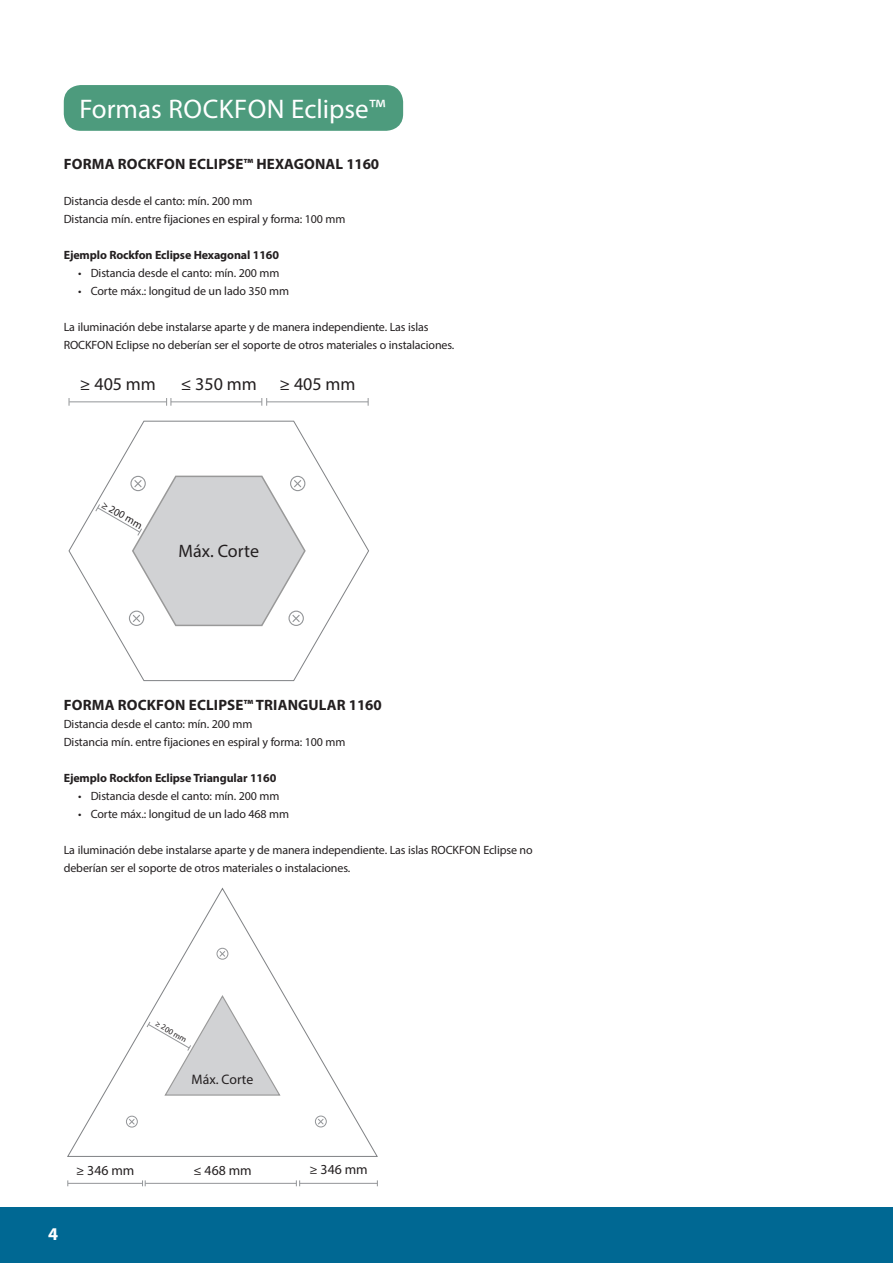
<style>
.page{position:relative;width:893px;height:1263px;background:#fff}
.page>*{position:absolute;margin:0;border:0;box-sizing:border-box;transform-origin:0 0}
.t1{font:27px "Myriad Pro";color:#fff}
.t2{font:18px "Myriad Pro";color:#231f20}
.t3{font:700 18px "Myriad Pro";color:#fff}
.t4{font:700 15px "Myriad Pro";letter-spacing:.01em;color:#231f20}
.t5{font:13.8px "Myriad Pro";color:#231f20}
.t6{font:12px/18px "Myriad Pro";letter-spacing:-.01em;color:#231f20}
.t7{font:700 12px "Myriad Pro";letter-spacing:-.01em;color:#231f20}
.t8{font:10.65px "Myriad Pro";color:#231f20}
.t9{font:8.1px "Myriad Pro";color:#231f20}
</style>
<div class="page">
<div style="left:64px;top:85px;width:339px;height:46px;background:#4d9b7d;border-radius:17px"></div>
<div style="left:0;top:1208px;width:893px;height:55px;background:#006893"></div>
<hr style="left:69px;top:401px;width:98px;height:1px;background:#939598">
<hr style="left:267px;top:401px;width:101px;height:1px;background:#939598">
<hr style="left:171px;top:401px;width:91px;height:1px;background:#939598">
<svg style="left:166px;top:398px;width:6px;height:8px"></svg>
<svg style="left:261px;top:398px;width:6px;height:8px"></svg>
<svg style="left:68px;top:420px;width:301px;height:262px"></svg>
<svg style="left:95px;top:475px;width:212px;height:152px"></svg>
<div style="left:288px;top:611px;width:16px;height:15px;border:1px solid #939598;border-radius:50%"></div>
<hr style="left:68px;top:1183px;width:75px;height:1px;background:#939598">
<hr style="left:300px;top:1183px;width:77px;height:1px;background:#939598">
<hr style="left:145px;top:1183px;width:151px;height:1px;background:#939598">
<svg style="left:142px;top:1180px;width:4px;height:6px"></svg>
<svg style="left:296px;top:1180px;width:4px;height:6px"></svg>
<svg style="left:67px;top:887px;width:311px;height:270px"></svg>
<h1 class="t1" style="left:80px;top:92px;width:307px">Formas ROCKFON Eclipse™</h1>
<p class="t4" style="left:64px;top:154px;width:317px">FORMA ROCKFON ECLIPSE™ HEXAGONAL 1160</p>
<p class="t6" style="left:64px;top:191px;width:190px">Distancia desde el canto: mín. 200 mm</p>
<p class="t6" style="left:64px;top:209px;width:283px">Distancia mín. entre fijaciones en espiral y forma: 100 mm</p>
<p class="t7" style="left:64px;top:247px;width:217px">Ejemplo Rockfon Eclipse Hexagonal 1160</p>
<p class="t6" style="left:78px;top:263px;width:203px">• Distancia desde el canto: mín. 200 mm</p>
<p class="t6" style="left:78px;top:281px;width:213px">• Corte máx.: longitud de un lado 350 mm</p>
<p class="t6" style="left:64px;top:317px;width:392px">La iluminación debe instalarse aparte y de manera independiente. Las islas<br>ROCKFON Eclipse no deberían ser el soporte de otros materiales o instalaciones.</p>
<p class="t2" style="left:80px;top:373px;width:78px">≥ 405 mm</p>
<p class="t2" style="left:181px;top:373px;width:78px">≤ 350 mm</p>
<p class="t2" style="left:279px;top:373px;width:78px">≥ 405 mm</p>
<p class="t8" style="left:106px;top:498px;width:47px;rotate:30deg">≥ 200 mm</p>
<p class="t2" style="left:179px;top:539px;width:82px">Máx. Corte</p>
<p class="t4" style="left:64px;top:695px;width:319px">FORMA ROCKFON ECLIPSE™ TRIANGULAR 1160</p>
<p class="t6" style="left:64px;top:714px;width:190px">Distancia desde el canto: mín. 200 mm</p>
<p class="t6" style="left:64px;top:732px;width:283px">Distancia mín. entre fijaciones en espiral y forma: 100 mm</p>
<p class="t7" style="left:64px;top:770px;width:214px">Ejemplo Rockfon Eclipse Triangular 1160</p>
<p class="t6" style="left:78px;top:786px;width:203px">• Distancia desde el canto: mín. 200 mm</p>
<p class="t6" style="left:78px;top:804px;width:213px">• Corte máx.: longitud de un lado 468 mm</p>
<p class="t6" style="left:64px;top:840px;width:470px">La iluminación debe instalarse aparte y de manera independiente. Las islas ROCKFON Eclipse no deberían ser el soporte de otros materiales o instalaciones.</p>
<p class="t9" style="left:159px;top:1018px;width:36px;rotate:30deg">≥ 200 mm</p>
<p class="t5" style="left:192px;top:1071px;width:63px">Máx. Corte</p>
<p class="t5" style="left:76px;top:1161px;width:60px">≥ 346 mm</p>
<p class="t5" style="left:193px;top:1161px;width:60px">≤ 468 mm</p>
<p class="t5" style="left:309px;top:1161px;width:60px">≥ 346 mm</p>
<h2 class="t3" style="left:48px;top:1222px;width:11px">4</h2>
</div>
